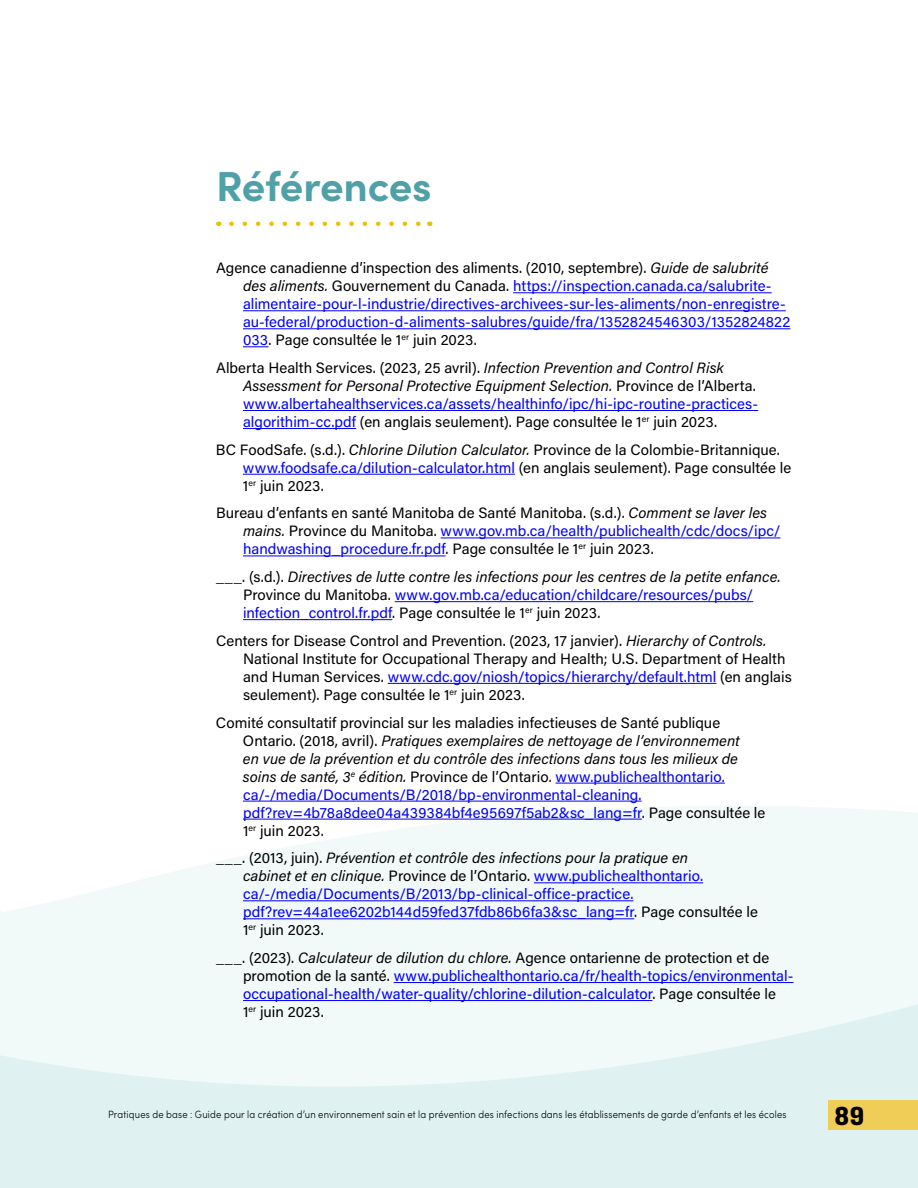
<style>
.page{position:relative;width:918px;height:1188px;background:#fff}
.page>*{position:absolute;margin:0;border:0;box-sizing:border-box;transform-origin:0 0}
.Head_A_New{font:700 42px "Sofia Pro";letter-spacing:-.01em;color:#50a0a8}
.t1{font:700 27px "Loos Compressed";color:#000}
.References{font:15px/18px "Acumin Pro";color:#000}
.References-2{font:15px/18px "Acumin Pro";color:#0000fa}
.t2{font:300 10.5px "Sofia Pro";letter-spacing:.02em;color:#000;scale:.9 1}
.s1{color:#000}
.s2{font-style:italic;color:#000}
.s3{font-style:italic}
.s4{color:#0000fa}
</style>
<div class="page">
<svg style="left:0;top:782px;width:918px;height:406px;fill:#f1f9f9"></svg>
<svg style="left:231px;top:222px;width:190px;height:4px"></svg>
<hr style="left:513px;top:292px;width:259px;height:1px;background:#0000fa">
<hr style="left:243px;top:310px;width:543px;height:1px;background:#0000fa">
<hr style="left:243px;top:328px;width:547px;height:1px;background:#0000fa">
<svg style="left:243px;top:346px;width:26px;height:1px"></svg>
<hr style="left:243px;top:410px;width:515px;height:1px;background:#0000fa">
<hr style="left:243px;top:428px;width:113px;height:1px;background:#0000fa">
<hr style="left:243px;top:474px;width:272px;height:1px;background:#0000fa">
<hr style="left:441px;top:538px;width:339px;height:1px;background:#0000fa">
<hr style="left:243px;top:556px;width:203px;height:1px;background:#0000fa">
<hr style="left:395px;top:601px;width:358px;height:1px;background:#0000fa">
<hr style="left:243px;top:619px;width:149px;height:1px;background:#0000fa">
<hr style="left:388px;top:683px;width:328px;height:1px;background:#0000fa">
<hr style="left:556px;top:783px;width:169px;height:1px;background:#0000fa">
<hr style="left:243px;top:801px;width:399px;height:1px;background:#0000fa">
<hr style="left:243px;top:819px;width:399px;height:1px;background:#0000fa">
<hr style="left:534px;top:882px;width:169px;height:1px;background:#0000fa">
<hr style="left:243px;top:900px;width:390px;height:1px;background:#0000fa">
<hr style="left:243px;top:918px;width:391px;height:1px;background:#0000fa">
<hr style="left:394px;top:982px;width:400px;height:1px;background:#0000fa">
<hr style="left:243px;top:1000px;width:409px;height:1px;background:#0000fa">
<div style="left:829px;top:1101px;width:89px;height:29px;background:#f0cd57"></div>
<h2 class="Head_A_New" style="left:216px;top:154px;width:217px">Références</h2>
<p class="References-2" style="left:243px;top:258px;width:549px;text-indent:-27px"><span class="s1">Agence canadienne d’inspection des aliments. (2010, septembre).</span> <span class="s2">Guide de salubrité des aliments.</span> <span class="s1">Gouvernement du Canada.</span> https://inspection.canada.ca/salubrite&shy;alimentaire-pour-l-industrie/directives-archivees-sur-les-aliments/non-enregistre&shy;au-federal/production-d-aliments-salubres/guide/fra/1352824546303/1352824822<br>033<span class="s1">. Page consultée le 1</span><sup>er</sup> <span class="s1">juin 2023.</span></p>
<p class="References" style="left:243px;top:358px;width:517px;text-indent:-27px">Alberta Health Services. (2023, 25 avril). <span class="s3">Infection Prevention and Control Risk Assessment for Personal Protective Equipment Selection.</span> Province de l’Alberta. <span class="s4">www.albertahealthservices.ca/assets/healthinfo/ipc/hi-ipc-routine-practices&shy;algorithim-cc.pdf</span> (en anglais seulement). Page consultée le 1<sup>er</sup> juin 2023.</p>
<p class="References" style="left:243px;top:440px;width:550px;text-indent:-27px">BC FoodSafe. (s.d.). <span class="s3">Chlorine Dilution Calculator.</span> Province de la Colombie-Britannique. <span class="s4">www.foodsafe.ca/dilution-calculator.html</span> (en anglais seulement). Page consultée le<br>1<sup>er</sup> juin 2023.</p>
<p class="References" style="left:243px;top:504px;width:539px;text-indent:-27px">Bureau d’enfants en santé Manitoba de Santé Manitoba. (s.d.). <span class="s3">Comment se laver les mains.</span> Province du Manitoba. <span class="s4">www.gov.mb.ca/health/publichealth/cdc/docs/ipc/ handwashing_procedure.fr.pdf</span>. Page consultée le 1<sup>er</sup> juin 2023.</p>
<p class="References-2" style="left:243px;top:567px;width:539px;text-indent:-27px"><span class="s1">___. (s.d.).</span> <span class="s2">Directives de lutte contre les infections pour les centres de la petite enfance.<br></span><span class="s1">Province du Manitoba.</span> www.gov.mb.ca/education/childcare/resources/pubs/ infection_control.fr.pdf<span class="s1">. Page consultée le 1</span><sup>er</sup> <span class="s1">juin 2023.</span></p>
<p class="References" style="left:243px;top:631px;width:550px;text-indent:-27px">Centers for Disease Control and Prevention. (2023, 17 janvier). <span class="s3">Hierarchy of Controls.<br></span>National Institute for Occupational Therapy and Health; U.S. Department of Health and Human Services. <span class="s4">www.cdc.gov/niosh/topics/hierarchy/default.html</span> (en anglais seulement). Page consultée le 1<sup>er</sup> juin 2023.</p>
<p class="References" style="left:243px;top:713px;width:524px;text-indent:-27px">Comité consultatif provincial sur les maladies infectieuses de Santé publique Ontario. (2018, avril). <span class="s3">Pratiques exemplaires de nettoyage de l’environnement<br>en vue de la prévention et du contrôle des infections dans tous les milieux de soins de santé, 3</span><sup>e</sup> <span class="s3">édition.</span> Province de l’Ontario. <span class="s4">www.publichealthontario. ca/-/media/Documents/B/2018/bp-environmental-cleaning. pdf?rev=4b78a8dee04a439384bf4e95697f5ab2&amp;sc_lang=fr</span>. Page consultée le 1<sup>er</sup> juin 2023.</p>
<p class="References-2" style="left:243px;top:848px;width:516px;text-indent:-27px"><span class="s1">___. (2013, juin).</span> <span class="s2">Prévention et contrôle des infections pour la pratique en<br>cabinet et en clinique.</span> <span class="s1">Province de l’Ontario.</span> www.publichealthontario. ca/-/media/Documents/B/2013/bp-clinical-office-practice. pdf?rev=44a1ee6202b144d59fed37fdb86b6fa3&amp;sc_lang=fr<span class="s1">. Page consultée le 1</span><sup>er</sup> <span class="s1">juin 2023.</span></p>
<p class="References-2" style="left:243px;top:948px;width:552px;text-indent:-27px"><span class="s1">___. (2023).</span> <span class="s2">Calculateur de dilution du chlore.</span> <span class="s1">Agence ontarienne de protection et de promotion de la santé.</span> www.publichealthontario.ca/fr/health-topics/environmental&shy;occupational-health/water-quality/chlorine-dilution-calculator<span class="s1">. Page consultée le<br>1</span><sup>er</sup> <span class="s1">juin 2023.</span></p>
<p class="t2" style="left:108px;top:1107px;width:755px">Pratiques de base : Guide pour la création d’un environnement sain et la prévention des infections dans les établissements de garde d’enfants et les écoles</p>
<h2 class="t1" style="left:834px;top:1096px;width:32px">89</h2>
</div>
